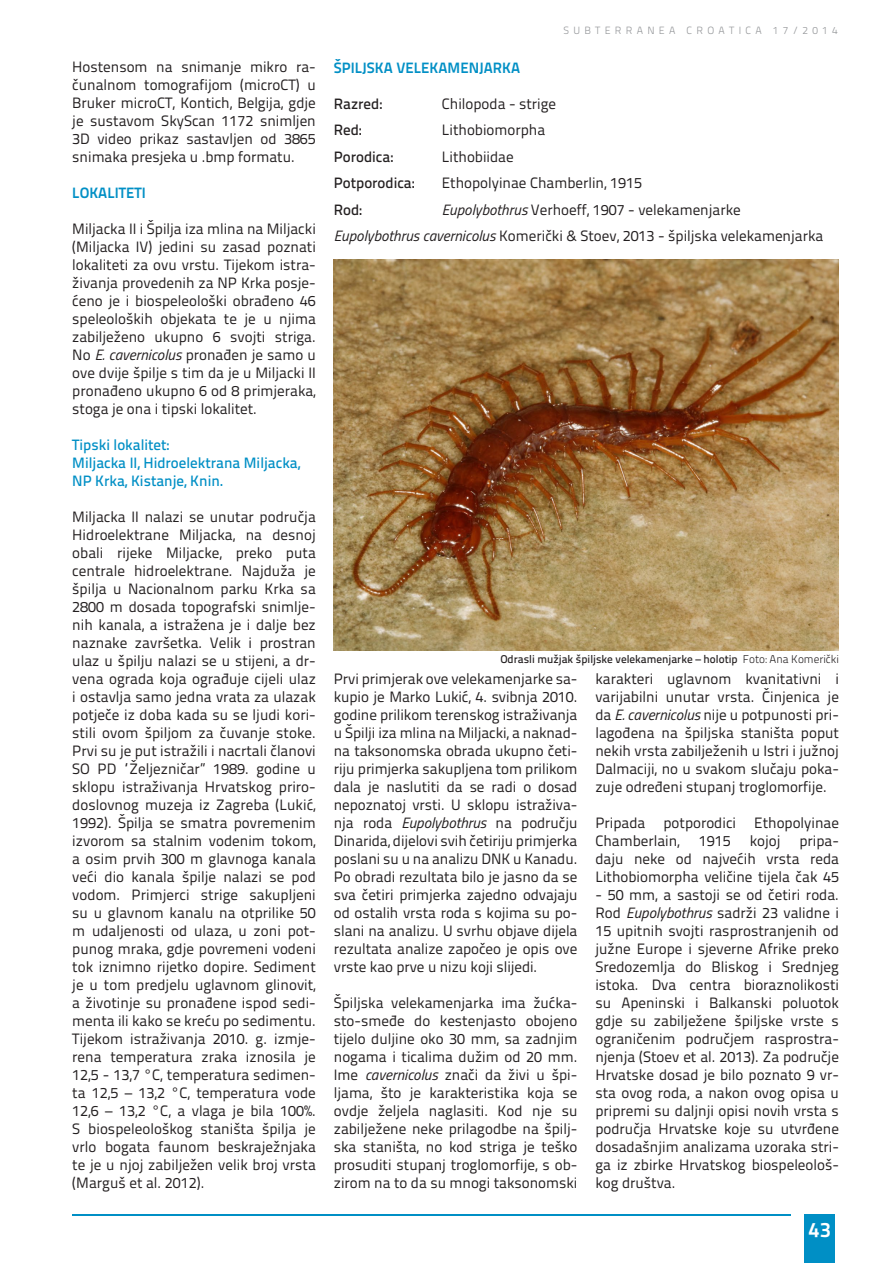
<style>
.page{position:relative;width:893px;height:1263px;background:#fff}
.page>*{position:absolute;margin:0;border:0;box-sizing:border-box;transform-origin:0 0}
.t1{font:21px "Titillium Maps 29 L 800 wt";color:#fff}
.t2{font:15px/18px "Titillium Text 22 L 400 wt";color:#231f20;text-align:justify}
.t3{font:15px/18px "Titillium Text 22 L 600 wt";color:#008fc5}
.t4{font:15px "Titillium Text 22 L 600 wt";color:#231f20}
.t5{font:15px "Titillium Text 22 L 800 wt";color:#008fc5}
.t6{font:11.25px "Titillium Text 22 L 600 wt";color:#231f20}
.t7{font:10.5px "Titillium Text 22 L 250 wt";letter-spacing:.41em;color:#939598}
.s1{font-family:"Titillium";font-style:italic}
.s2{font-family:"Titillium Text 22 L 250 wt"}
</style>
<div class="page">
<div style="left:804px;top:1214px;width:31px;height:49px;background:#008fc5"></div>
<hr style="left:72px;top:1214px;width:719px;height:1px;background:#008fc5">
<img style="left:334px;top:259px;width:505px;height:392px">
<p class="t2" style="left:72px;top:57px;width:245px">Hostensom na snimanje mikro ra&shy;čunalnom tomografijom (microCT) u Bruker microCT, Kontich, Belgija, gdje je sustavom SkyScan 1172 snimljen 3D video prikaz sastavljen od 3865 snimaka presjeka u .bmp formatu.</p>
<p class="t5" style="left:72px;top:181px;width:75px">LOKALITETI</p>
<p class="t2" style="left:72px;top:219px;width:245px">Miljacka II i Špilja iza mlina na Miljacki (Miljacka IV) jedini su zasad poznati lokaliteti za ovu vrstu. Tijekom istra&shy;živanja provedenih za NP Krka posje&shy;ćeno je i biospeleološki obrađeno 46 speleoloških objekata te je u njima zabilježeno ukupno 6 svojti striga.<br>No <span class="s1">E. cavernicolus</span> pronađen je samo u ove dvije špilje s tim da je u Miljacki II pronađeno ukupno 6 od 8 primjeraka, stoga je ona i tipski lokalitet.</p>
<p class="t3" style="left:72px;top:435px;width:229px">Tipski lokalitet:<br>Miljacka II, Hidroelektrana Miljacka,<br>NP Krka, Kistanje, Knin.</p>
<p class="t2" style="left:72px;top:507px;width:245px">Miljacka II nalazi se unutar područja Hidroelektrane Miljacka, na desnoj obali rijeke Miljacke, preko puta centrale hidroelektrane. Najduža je špilja u Nacionalnom parku Krka sa 2800 m dosada topografski snimlje&shy;nih kanala, a istražena je i dalje bez naznake završetka. Velik i prostran ulaz u špilju nalazi se u stijeni, a dr&shy;vena ograda koja ograđuje cijeli ulaz i ostavlja samo jedna vrata za ulazak potječe iz doba kada su se ljudi kori&shy;stili ovom špiljom za čuvanje stoke.<br>Prvi su je put istražili i nacrtali članovi SO PD “Željezničar” 1989. godine u sklopu istraživanja Hrvatskog priro&shy;doslovnog muzeja iz Zagreba (Lukić, 1992). Špilja se smatra povremenim izvorom sa stalnim vodenim tokom, a osim prvih 300 m glavnoga kanala veći dio kanala špilje nalazi se pod vodom. Primjerci strige sakupljeni su u glavnom kanalu na otprilike 50 m udaljenosti od ulaza, u zoni pot&shy;punog mraka, gdje povremeni vodeni tok iznimno rijetko dopire. Sediment je u tom predjelu uglavnom glinovit, a životinje su pronađene ispod sedi&shy;menta ili kako se kreću po sedimentu.<br>Tijekom istraživanja 2010. g. izmje&shy;rena temperatura zraka iznosila je 12,5 - 13,7 °C, temperatura sedimen&shy;ta 12,5 – 13,2 °C, temperatura vode 12,6 – 13,2 °C, a vlaga je bila 100%.<br>S biospeleološkog staništa špilja je vrlo bogata faunom beskraježnjaka te je u njoj zabilježen velik broj vrsta (Marguš et al. 2012).</p>
<p class="t7" style="left:563px;top:23px;width:276px">SUBTERRANEA CROATICA 17/2014</p>
<p class="t5" style="left:334px;top:56px;width:188px">ŠPILJSKA VELEKAMENJARKA</p>
<p class="t4" style="left:334px;top:92px;width:50px">Razred:</p>
<p class="t2" style="left:442px;top:94px;width:116px">Chilopoda - strige</p>
<p class="t4" style="left:334px;top:119px;width:30px">Red:</p>
<p class="t2" style="left:442px;top:120px;width:105px">Lithobiomorpha</p>
<p class="t4" style="left:334px;top:145px;width:61px">Porodica:</p>
<p class="t2" style="left:442px;top:147px;width:73px">Lithobiidae</p>
<p class="t4" style="left:334px;top:172px;width:82px">Potporodica:</p>
<p class="t2" style="left:442px;top:173px;width:202px">Ethopolyinae Chamberlin, 1915</p>
<p class="t4" style="left:334px;top:198px;width:30px">Rod:</p>
<p class="t2" style="left:334px;top:195px;width:491px;line-height:26.5px;text-indent:108px"><span class="s1">Eupolybothrus</span> Verhoeff, 1907 - velekamenjarke<br><span class="s1">Eupolybothrus cavernicolus</span> Komerički &amp; Stoev, 2013 - špiljska velekamenjarka</p>
<p class="t6" style="left:500px;top:651px;width:340px">Odrasli mužjak špiljske velekamenjarke – holotip <span class="s2">Foto: Ana Komerički</span></p>
<p class="t2" style="left:334px;top:669px;width:245px">Prvi primjerak ove velekamenjarke sa&shy;kupio je Marko Lukić, 4. svibnja 2010. godine prilikom terenskog istraživanja u Špilji iza mlina na Miljacki, a naknad&shy;na taksonomska obrada ukupno četi&shy;riju primjerka sakupljena tom prilikom dala je naslutiti da se radi o dosad nepoznatoj vrsti. U sklopu istraživa&shy;nja roda <span class="s1">Eupolybothrus</span> na području Dinarida, dijelovi svih četiriju primjerka poslani su u na analizu DNK u Kanadu.<br>Po obradi rezultata bilo je jasno da se sva četiri primjerka zajedno odvajaju od ostalih vrsta roda s kojima su po&shy;slani na analizu. U svrhu objave dijela rezultata analize započeo je opis ove vrste kao prve u nizu koji slijedi.</p>
<p class="t2" style="left:334px;top:993px;width:245px">Špiljska velekamenjarka ima žućka&shy;sto-smeđe do kestenjasto obojeno tijelo duljine oko 30 mm, sa zadnjim nogama i ticalima dužim od 20 mm.<br>Ime <span class="s1">cavernicolus</span> znači da živi u špi&shy;ljama, što je karakteristika koja se ovdje željela naglasiti. Kod nje su zabilježene neke prilagodbe na špilj&shy;ska staništa, no kod striga je teško prosuditi stupanj troglomorfije, s ob&shy;zirom na to da su mnogi taksonomski</p>
<p class="t2" style="left:595px;top:669px;width:245px">karakteri uglavnom kvanitativni i varijabilni unutar vrsta. Činjenica je da <span class="s1">E. cavernicolus</span> nije u potpunosti pri&shy;lagođena na špiljska staništa poput nekih vrsta zabilježenih u Istri i južnoj Dalmaciji, no u svakom slučaju poka&shy;zuje određeni stupanj troglomorfije.</p>
<p class="t2" style="left:595px;top:813px;width:245px">Pripada potporodici Ethopolyinae<br>Chamberlain,</p>
<p class="t2" style="left:699px;top:831px;width:33px">1915</p>
<p class="t2" style="left:750px;top:831px;width:32px">kojoj</p>
<p class="t2" style="left:595px;top:831px;width:245px;text-indent:204px">pripa&shy;daju neke od najvećih vrsta reda Lithobiomorpha veličine tijela čak 45</p>
<p class="t2" style="left:595px;top:885px;width:245px">- 50 mm, a sastoji se od četiri roda.<br>Rod <span class="s1">Eupolybothrus</span> sadrži 23 validne i 15 upitnih svojti rasprostranjenih od južne Europe i sjeverne Afrike preko Sredozemlja do Bliskog i Srednjeg istoka. Dva centra bioraznolikosti su Apeninski i Balkanski poluotok gdje su zabilježene špiljske vrste s ograničenim područjem rasprostra&shy;njenja (Stoev et al. 2013). Za područje Hrvatske dosad je bilo poznato 9 vr&shy;sta ovog roda, a nakon ovog opisa u pripremi su daljnji opisi novih vrsta s područja Hrvatske koje su utvrđene dosadašnjim analizama uzoraka stri&shy;ga iz zbirke Hrvatskog biospeleološ&shy;kog društva.</p>
<h1 class="t1" style="left:809px;top:1213px;width:24px">43</h1>
</div>
